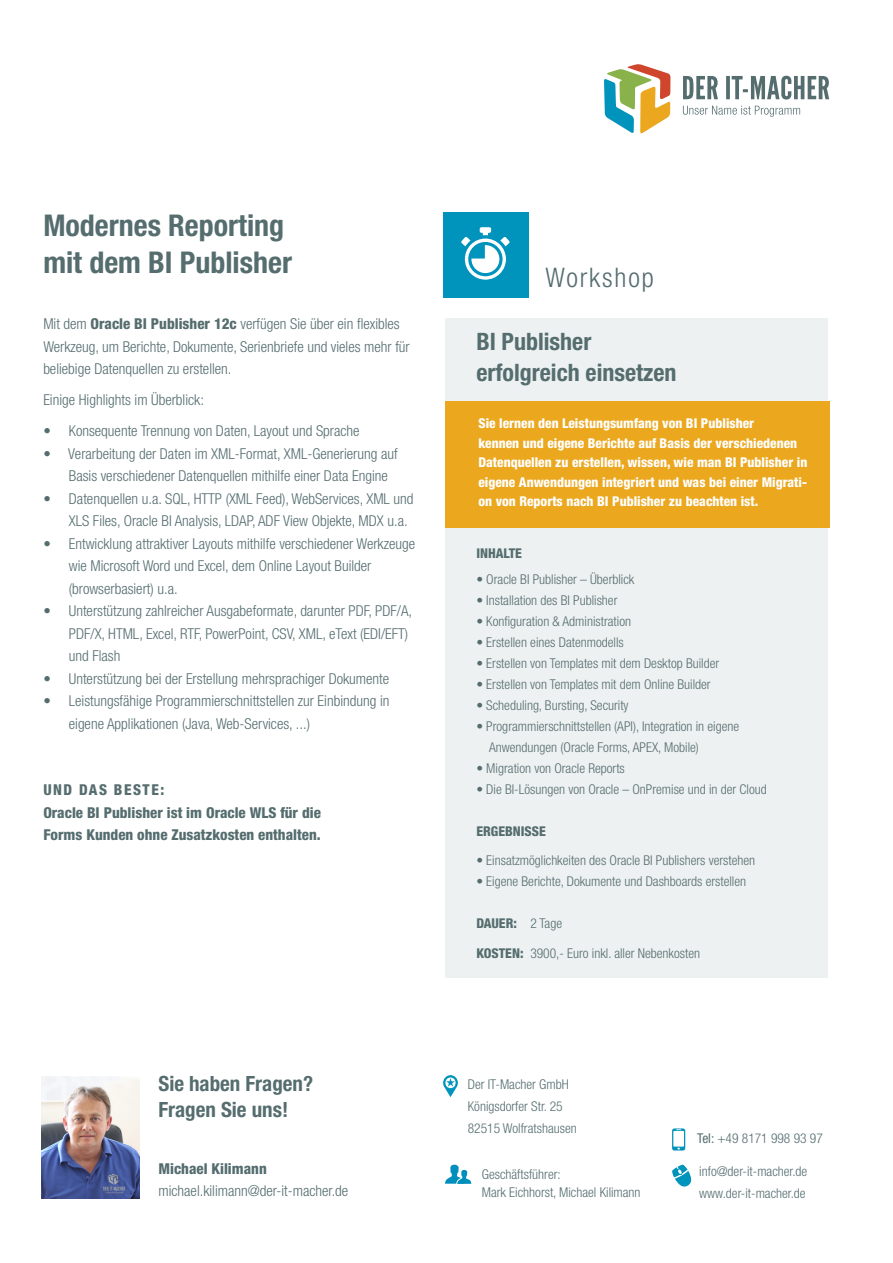
<style>
.page{position:relative;width:893px;height:1263px;background:#fff}
.page>*{position:absolute;margin:0;border:0;box-sizing:border-box;transform-origin:0 0}
.t1{font:700 condensed 30px/37.5px "Helvetica Neue";color:#556d6f}
.t2{font:300 condensed 27px "Helvetica Neue";letter-spacing:.07em;color:#556d6f}
.t3{font:700 condensed 24px/31.5px "Helvetica Neue";color:#556d6f}
.t4{font:700 condensed 21px/25.2px "Helvetica Neue";color:#556d6f}
.t5{font:300 condensed 15px/22.5px "Helvetica Neue";color:#556d6f}
.t6{font:800 condensed 15px "Helvetica Neue";color:#556d6f}
.t7{font:800 condensed 15px "Helvetica Neue";letter-spacing:.1em;color:#556d6f}
.t8{font:300 condensed 13.5px/22.2px "Helvetica Neue";color:#556d6f}
.t9{font:800 condensed 13.5px/19.5px "Helvetica Neue";color:#fff}
.t10{font:800 condensed 13.5px "Helvetica Neue";color:#556d6f}
.s1{font-weight:800}
.s2{font-weight:300}
.s3{font-weight:400}
</style>
<div class="page">
<svg style="left:604px;top:64px;width:66px;height:70px"></svg>
<svg style="left:683px;top:76px;width:146px;height:24px"></svg>
<svg style="left:683px;top:106px;width:117px;height:11px"></svg>
<svg style="left:672px;top:1164px;width:20px;height:23px"></svg>
<svg style="left:443px;top:1075px;width:15px;height:22px"></svg>
<svg style="left:672px;top:1128px;width:13px;height:22px"></svg>
<img style="left:42px;top:1076px;width:98px;height:123px">
<svg style="left:445px;top:1164px;width:26px;height:20px"></svg>
<div style="left:445px;top:318px;width:383px;height:660px;background:#eef1f1"></div>
<div style="left:445px;top:401px;width:384px;height:127px;background:#eba71e"></div>
<div style="left:443px;top:213px;width:85px;height:85px;background:#0093bb"></div>
<svg style="left:461px;top:227px;width:49px;height:53px"></svg>
<p class="t1" style="left:43px;top:206px;width:250px">Modernes Reporting mit dem BI Publisher</p>
<p class="t5" style="left:43px;top:312px;width:368px">Mit dem <span class="s1">Oracle BI Publisher 12c</span> verfügen Sie über ein flexibles<br>Werkzeug, um Berichte, Dokumente, Serienbriefe und vieles mehr für beliebige Datenquellen zu erstellen.</p>
<p class="t5" style="left:43px;top:388px;width:162px">Einige Highlights im Überblick:</p>
<p class="t5" style="left:43px;top:419px;width:318px">• Konsequente Trennung von Daten, Layout und Sprache</p>
<p class="t5" style="left:69px;top:442px;width:330px;text-indent:-26px">• Verarbeitung der Daten im XML-Format, XML-Generierung auf<br>Basis verschiedener Datenquellen mithilfe einer Data Engine</p>
<p class="t5" style="left:69px;top:487px;width:346px;text-indent:-26px">• Datenquellen u.a. SQL, HTTP (XML Feed), WebServices, XML und<br>XLS Files, Oracle BI Analysis, LDAP, ADF View Objekte, MDX u.a.</p>
<p class="t5" style="left:69px;top:532px;width:348px;text-indent:-26px">• Entwicklung attraktiver Layouts mithilfe verschiedener Werkzeuge wie Microsoft Word und Excel, dem Online Layout Builder (browserbasiert) u.a.</p>
<p class="t5" style="left:69px;top:599px;width:345px;text-indent:-26px">• Unterstützung zahlreicher Ausgabeformate, darunter PDF, PDF/A,<br>PDF/X, HTML, Excel, RTF, PowerPoint, CSV, XML, eText (EDI/EFT) und Flash</p>
<p class="t5" style="left:43px;top:667px;width:347px">• Unterstützung bei der Erstellung mehrsprachiger Dokumente</p>
<p class="t5" style="left:69px;top:689px;width:322px;text-indent:-26px">• Leistungsfähige Programmierschnittstellen zur Einbindung in eigene Applikationen (Java, Web-Services, ...)</p>
<p class="t7" style="left:43px;top:781px;width:122px">UND DAS BESTE:</p>
<p class="t6" style="left:43px;top:803px;width:279px">Oracle BI Publisher ist im Oracle WLS für die</p>
<p class="t6" style="left:43px;top:826px;width:279px">Forms Kunden ohne Zusatzkosten enthalten.</p>
<h3 class="t4" style="left:158px;top:1071px;width:156px">Sie haben Fragen?<br>Fragen Sie uns!</h3>
<p class="t6" style="left:158px;top:1159px;width:110px">Michael Kilimann</p>
<p class="t5" style="left:158px;top:1179px;width:191px">michael.kilimann@der-it-macher.de</p>
<p class="t2" style="left:545px;top:262px;width:110px">Workshop</p>
<p class="t3" style="left:476px;top:325px;width:202px">BI Publisher erfolgreich einsetzen</p>
<p class="t9" style="left:478px;top:413px;width:330px">Sie lernen den Leistungsumfang von BI Publisher<br>kennen und eigene Berichte auf Basis der verschiedenen Datenquellen zu erstellen, wissen, wie man BI Publisher in eigene Anwendungen integriert und was bei einer Migrati&shy;on von Reports nach BI Publisher zu beachten ist.</p>
<p class="t10" style="left:476px;top:545px;width:47px">INHALTE</p>
<p class="t8" style="left:476px;top:568px;width:160px">• Oracle BI Publisher – Überblick</p>
<p class="t8" style="left:476px;top:589px;width:143px">• Installation des BI Publisher</p>
<p class="t8" style="left:476px;top:610px;width:156px">• Konfiguration &amp; Administration</p>
<p class="t8" style="left:476px;top:631px;width:149px">• Erstellen eines Datenmodells</p>
<p class="t8" style="left:476px;top:652px;width:244px">• Erstellen von Templates mit dem Desktop Builder</p>
<p class="t8" style="left:476px;top:673px;width:236px">• Erstellen von Templates mit dem Online Builder</p>
<p class="t8" style="left:476px;top:694px;width:154px">• Scheduling, Bursting, Security</p>
<p class="t8" style="left:489px;top:715px;width:252px;line-height:21px;text-indent:-13px">• Programmierschnittstellen (API), Integration in eigene<br>Anwendungen (Oracle Forms, APEX, Mobile)</p>
<p class="t8" style="left:476px;top:757px;width:150px">• Migration von Oracle Reports</p>
<p class="t8" style="left:476px;top:778px;width:292px">• Die BI-Lösungen von Oracle – OnPremise und in der Cloud</p>
<p class="t10" style="left:476px;top:822px;width:71px">ERGEBNISSE</p>
<p class="t8" style="left:476px;top:849px;width:280px">• Einsatzmöglichkeiten des Oracle BI Publishers verstehen</p>
<p class="t8" style="left:476px;top:870px;width:271px">• Eigene Berichte, Dokumente und Dashboards erstellen</p>
<p class="t10" style="left:476px;top:915px;width:87px">DAUER: <span class="s2">2 Tage</span></p>
<p class="t8" style="left:476px;top:942px;width:225px"><span class="s1">KOSTEN:</span> 3900,- Euro inkl. aller Nebenkosten</p>
<p class="t8" style="left:468px;top:1072px;width:110px">Der IT-Macher GmbH<br>Königsdorfer Str. 25<br>82515 Wolfratshausen</p>
<p class="t8" style="left:482px;top:1165px;width:160px;line-height:18px">Geschäftsführer:<br>Mark Eichhorst, Michael Kilimann</p>
<p class="t8" style="left:697px;top:1127px;width:127px"><span class="s3">Tel:</span> +49 8171 998 93 97</p>
<p class="t8" style="left:699px;top:1160px;width:110px">info@der-it-macher.de www.der-it-macher.de</p>
</div>
